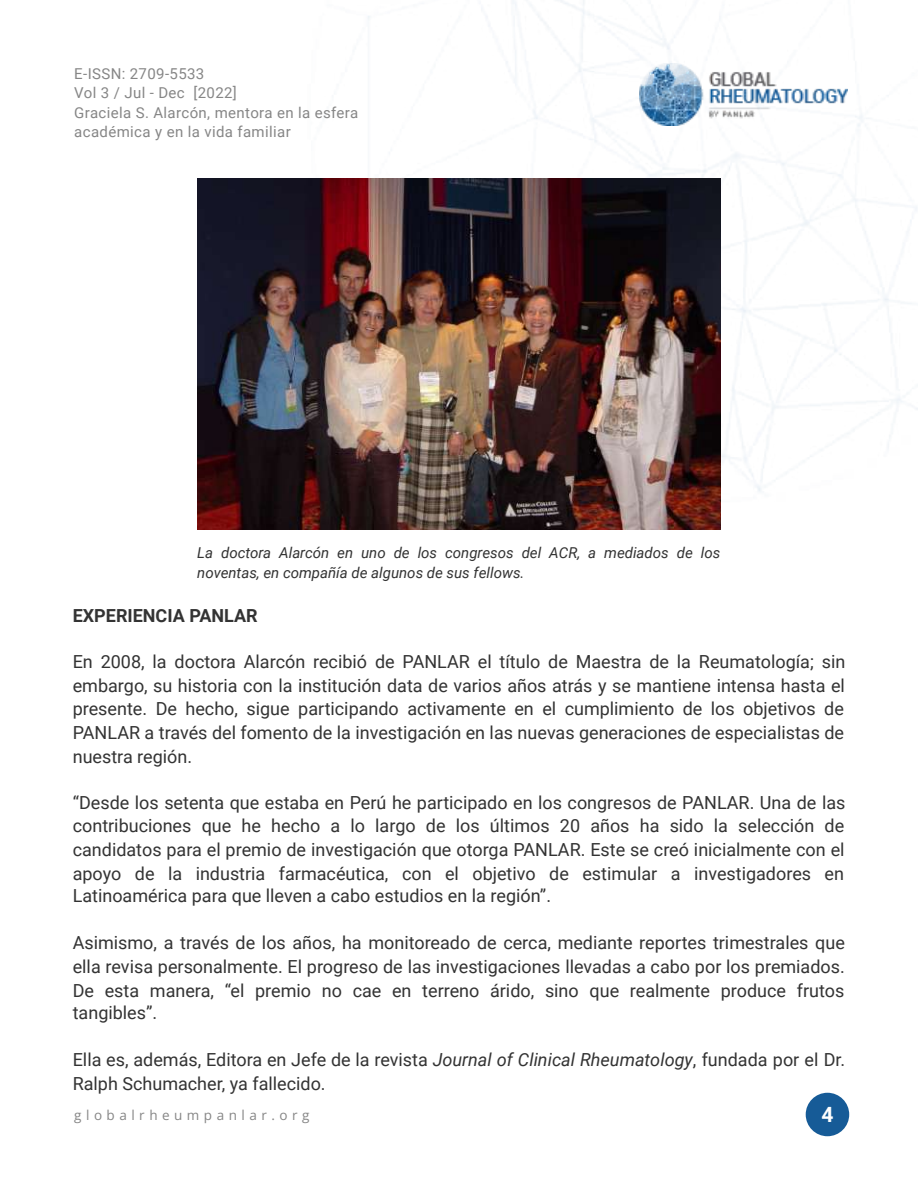
<style>
.page{position:relative;width:918px;height:1188px;background:#fff}
.page>*{position:absolute;margin:0;border:0;box-sizing:border-box;transform-origin:0 0}
.t1{font:700 21px "Roboto";color:#fff}
.t2{font:18px/23.6px "Roboto";color:#333;text-align:justify}
.t3{font:700 18px "Roboto";color:#333}
.t4{font:italic 15px/19.6px "Roboto";color:#333}
.t5{font:15px/19.6px "Roboto";letter-spacing:.025em;color:#868686}
.t6{font:13.6px "Open Sans";letter-spacing:.335em;color:#868686}
.s1{font-style:italic}
</style>
<div class="page">
<img style="left:243px;top:0;width:675px;height:492px">
<img style="left:639px;top:64px;width:209px;height:61px">
<div style="left:806px;top:1093px;width:43px;height:43px;background:#165b97;border-radius:50%"></div>
<img style="left:197px;top:179px;width:524px;height:351px">
<p class="t5" style="left:74px;top:64px;width:285px">E-ISSN: 2709-5533<br>Vol 3 / Jul - Dec [2022]<br>Graciela S. Alarcón, mentora en la esfera académica y en la vida familiar</p>
<p class="t4" style="left:197px;top:543px;width:524px">La doctora Alarcón en uno de los congresos del ACR, a mediados de los noventas, en compañía de algunos de sus fellows.</p>
<p class="t3" style="left:73px;top:605px;width:186px">EXPERIENCIA PANLAR</p>
<p class="t2" style="left:73px;top:650px;width:774px">En 2008, la doctora Alarcón recibió de PANLAR el título de Maestra de la Reumatología; sin embargo, su historia con la institución data de varios años atrás y se mantiene intensa hasta el presente. De hecho, sigue participando activamente en el cumplimiento de los objetivos de PANLAR a través del fomento de la investigación en las nuevas generaciones de especialistas de nuestra región.</p>
<p class="t2" style="left:73px;top:792px;width:774px">“Desde los setenta que estaba en Perú he participado en los congresos de PANLAR. Una de las contribuciones que he hecho a lo largo de los últimos 20 años ha sido la selección de candidatos para el premio de investigación que otorga PANLAR. Este se creó inicialmente con el apoyo de la industria farmacéutica, con el objetivo de estimular a investigadores en Latinoamérica para que lleven a cabo estudios en la región”.</p>
<p class="t2" style="left:73px;top:931px;width:773px">Asimismo, a través de los años, ha monitoreado de cerca, mediante reportes trimestrales que ella revisa personalmente. El progreso de las investigaciones llevadas a cabo por los premiados.<br>De esta manera, “el premio no cae en terreno árido, sino que realmente produce frutos tangibles”.</p>
<p class="t2" style="left:73px;top:1048px;width:774px">Ella es, además, Editora en Jefe de la revista <span class="s1">Journal of Clinical Rheumatology</span>, fundada por el Dr.<br>Ralph Schumacher, ya fallecido.</p>
<p class="t6" style="left:74px;top:1105px;width:237px">globalrheumpanlar.org</p>
<p class="t1" style="left:821px;top:1103px;width:14px">4</p>
</div>
